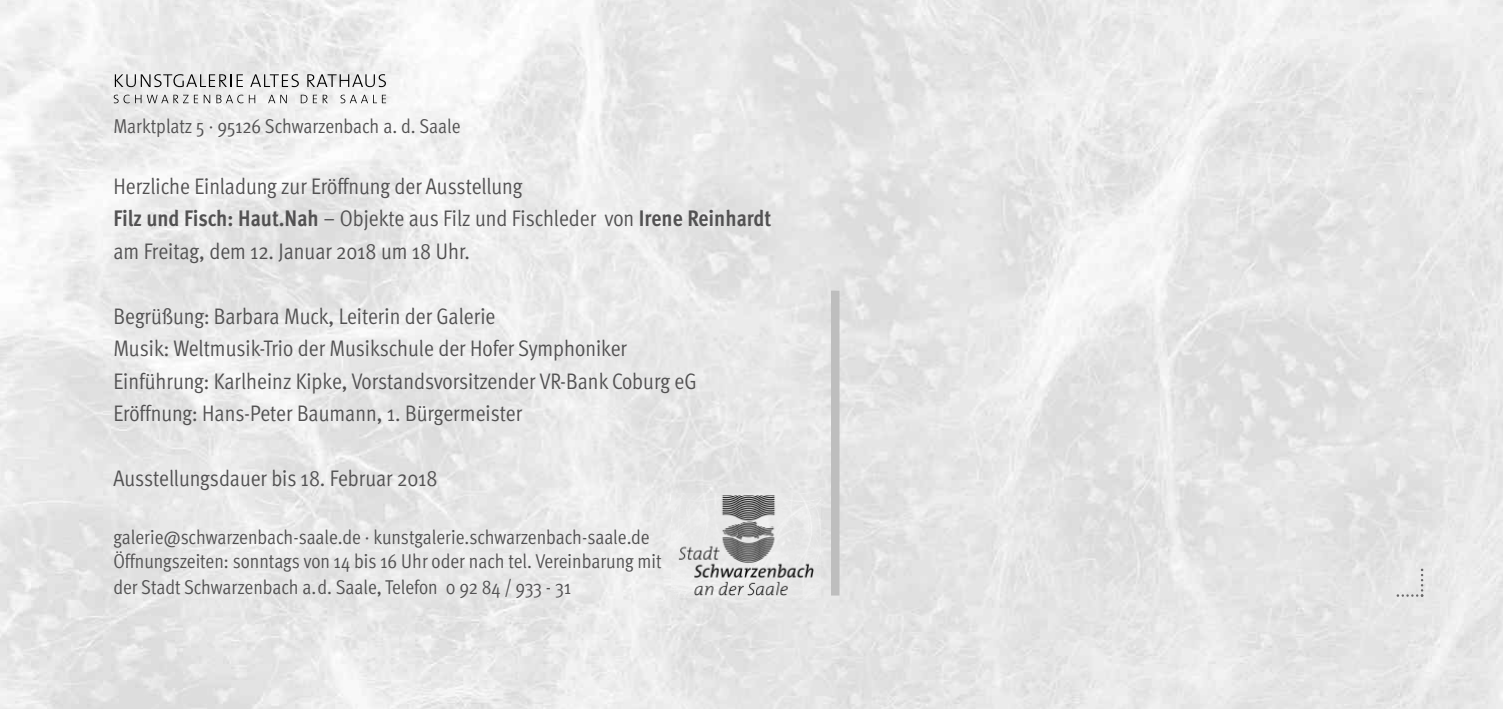
<style>
.page{position:relative;width:1503px;height:709px;background:#fff}
.page>*{position:absolute;margin:0;border:0;box-sizing:border-box;transform-origin:0 0}
.t1{font:22.5px/32.5px "Meta Cond Normal";color:#525152}
.t2{font:700 22.5px "Meta Cond";color:#525152}
.t3{font:20px/24px "Meta Cond Normal";color:#525152}
.s1{font-family:"Meta Cond Normal";font-weight:400}
</style>
<div class="page">
<svg style="left:114px;top:95px;width:27px;height:8px"></svg>
<svg style="left:147px;top:95px;width:51px;height:8px"></svg>
<svg style="left:204px;top:95px;width:6px;height:8px"></svg>
<svg style="left:216px;top:95px;width:27px;height:8px"></svg>
<svg style="left:249px;top:95px;width:6px;height:8px"></svg>
<svg style="left:268px;top:95px;width:19px;height:8px"></svg>
<svg style="left:301px;top:95px;width:6px;height:8px"></svg>
<svg style="left:313px;top:95px;width:4px;height:8px"></svg>
<svg style="left:323px;top:95px;width:5px;height:8px"></svg>
<svg style="left:340px;top:95px;width:46px;height:8px"></svg>
<svg style="left:115px;top:74px;width:128px;height:13px"></svg>
<svg style="left:250px;top:74px;width:49px;height:13px"></svg>
<svg style="left:307px;top:74px;width:79px;height:13px"></svg>
<div style="left:831px;top:291px;width:8px;height:304px;background:#bebebe"></div>
<svg style="left:1396px;top:568px;width:27px;height:29px"></svg>
<img style="left:671px;top:493px;width:149px;height:104px">
<p class="t3" style="left:113px;top:115px;width:348px">Marktplatz 5 · 95126 Schwarzenbach a. d. Saale</p>
<p class="t1" style="left:113px;top:171px;width:410px">Herzliche Einladung zur Eröffnung der Ausstellung</p>
<p class="t2" style="left:113px;top:210px;width:659px">Filz und Fisch: Haut.Nah <span class="s1">– Objekte aus Filz und Fischleder von</span> Irene Reinhardt</p>
<p class="t1" style="left:113px;top:236px;width:358px">am Freitag, dem 12. Januar 2018 um 18 Uhr.</p>
<p class="t1" style="left:113px;top:301px;width:584px">Begrüßung: Barbara Muck, Leiterin der Galerie<br>Musik: Weltmusik-Trio der Musikschule der Hofer Symphoniker Einführung: Karlheinz Kipke, Vorstandsvorsitzender VR-Bank Coburg eG Eröffnung: Hans-Peter Baumann, 1. Bürgermeister</p>
<p class="t1" style="left:113px;top:464px;width:325px">Ausstellungsdauer bis 18. Februar 2018</p>
<p class="t3" style="left:113px;top:526px;width:550px">galerie@schwarzenbach-saale.de · kunstgalerie.schwarzenbach-saale.de<br>Öffnungszeiten: sonntags von 14 bis 16 Uhr oder nach tel. Vereinbarung mit</p>
<p class="t3" style="left:113px;top:576px;width:459px">der Stadt Schwarzenbach a.d. Saale, Telefon 0 92 84 / 933 - 31</p>
</div>
